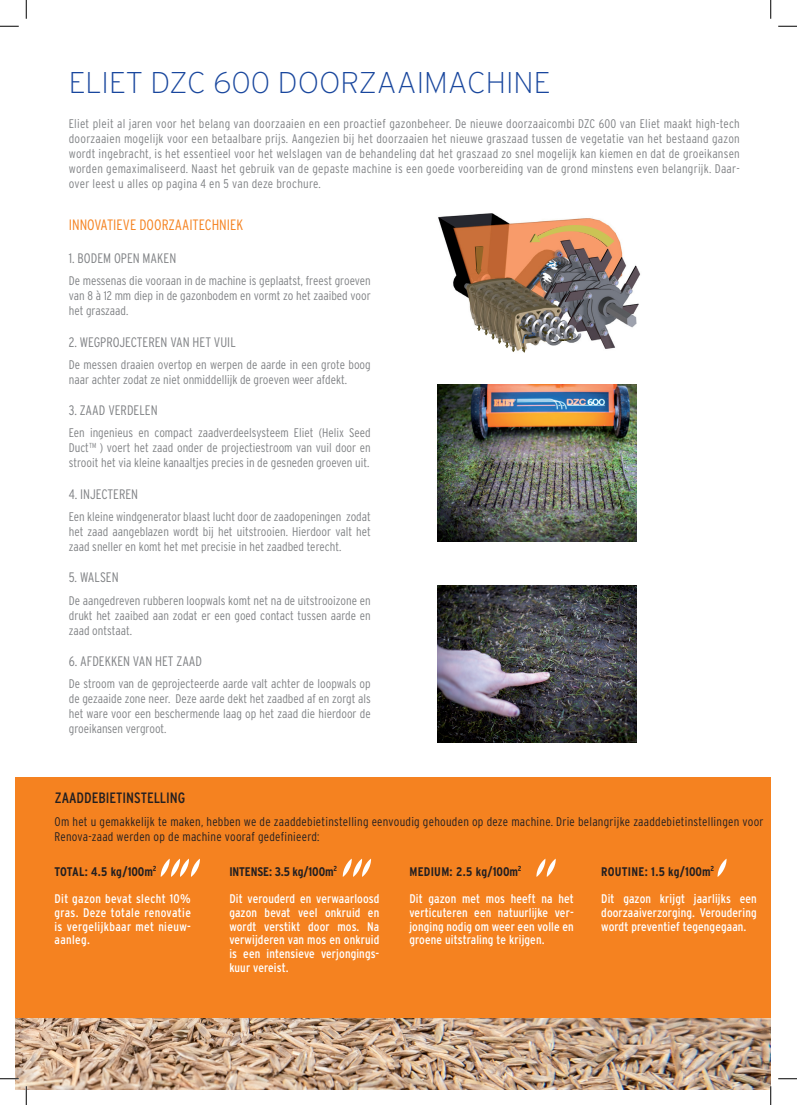
<style>
.page{position:relative;width:797px;height:1105px;background:#fff}
.page>*{position:absolute;margin:0;border:0;box-sizing:border-box;transform-origin:0 0}
.t1{font:200 30px "Interstate";color:#18469d}
.t2{font:300 condensed 15px "Interstate";color:#f58220}
.t3{font:condensed 15px "Interstate";color:#231f20}
.t4{font:300 condensed 13.75px "Interstate";color:#808285}
.t5{font:300 condensed 12.5px/15px "Interstate";color:#808285;text-align:justify}
.t6{font:condensed 12.5px/13.8px "Interstate";letter-spacing:.01em;color:#fff;text-align:justify}
.t7{font:300 condensed 12.5px/15px "Interstate";letter-spacing:.02em;color:#231f20}
.t8{font:700 condensed 12.5px "Interstate";letter-spacing:-.01em;color:#231f20}
</style>
<div class="page">
<img style="left:438px;top:213px;width:203px;height:136px">
<svg style="left:529px;top:225px;width:85px;height:22px;background:#e2a363"></svg>
<svg style="left:532px;top:261px;width:29px;height:24px"></svg>
<svg style="left:475px;top:246px;width:8px;height:29px"></svg>
<svg style="left:477px;top:322px;width:59px;height:31px"></svg>
<svg style="left:542px;top:331px;width:5px;height:4px"></svg>
<svg style="left:546px;top:317px;width:4px;height:3px"></svg>
<svg style="left:559px;top:326px;width:15px;height:15px"></svg>
<img style="left:437px;top:385px;width:199px;height:156px">
<img style="left:437px;top:586px;width:199px;height:156px">
<div style="left:16px;top:777px;width:754px;height:273px;background:#f58220"></div>
<svg style="left:161px;top:859px;width:39px;height:18px"></svg>
<svg style="left:343px;top:859px;width:28px;height:18px"></svg>
<svg style="left:536px;top:859px;width:20px;height:18px"></svg>
<svg style="left:717px;top:859px;width:9px;height:18px"></svg>
<img style="left:16px;top:1019px;width:754px;height:70px">
<svg style="left:0;top:25px;width:19px;height:2px"></svg>
<svg style="left:778px;top:25px;width:19px;height:2px"></svg>
<svg style="left:0;top:1078px;width:19px;height:1px"></svg>
<svg style="left:778px;top:1078px;width:19px;height:1px"></svg>
<svg style="left:25px;top:0;width:2px;height:19px"></svg>
<svg style="left:25px;top:1086px;width:2px;height:19px"></svg>
<svg style="left:770px;top:0;width:1px;height:19px"></svg>
<svg style="left:770px;top:1086px;width:1px;height:19px"></svg>
<h1 class="t1" style="left:69px;top:64px;width:483px">ELIET DZC 600 DOORZAAIMACHINE</h1>
<p class="t5" style="left:69px;top:116px;width:672px">Eliet pleit al jaren voor het belang van doorzaaien en een proactief gazonbeheer. De nieuwe doorzaaicombi DZC 600 van Eliet maakt high-tech doorzaaien mogelijk voor een betaalbare prijs. Aangezien bij het doorzaaien het nieuwe graszaad tussen de vegetatie van het bestaand gazon wordt ingebracht, is het essentieel voor het welslagen van de behandeling dat het graszaad zo snel mogelijk kan kiemen en dat de groeikansen worden gemaximaliseerd. Naast het gebruik van de gepaste machine is een goede voorbereiding van de grond minstens even belangrijk. Daar&shy;over leest u alles op pagina 4 en 5 van deze brochure.</p>
<p class="t2" style="left:69px;top:215px;width:33px">innovatieve</p>
<p class="t2" style="left:139px;top:215px;width:30px">doorzaaitech</p>
<p class="t2" style="left:219px;top:215px;width:14px">niek</p>
<p class="t4" style="left:69px;top:250px;width:82px">1. Bodem open make</p>
<p class="t4" style="left:169px;top:250px;width:8px">n</p>
<p class="t5" style="left:69px;top:273px;width:303px">De messenas die vooraan in de machine is geplaatst, freest groeven van 8 à 12 mm diep in de gazonbodem en vormt zo het zaaibed voor het graszaad.</p>
<p class="t4" style="left:69px;top:333px;width:19px">2. Wegpr</p>
<p class="t4" style="left:113px;top:333px;width:14px">ojectere</p>
<p class="t4" style="left:161px;top:333px;width:60px">n van het vuil</p>
<p class="t5" style="left:69px;top:357px;width:303px">De messen draaien overtop en werpen de aarde in een grote boog naar achter zodat ze niet onmiddellijk de groeven weer afdekt.</p>
<p class="t4" style="left:69px;top:402px;width:19px">3. zaad</p>
<p class="t4" style="left:108px;top:402px;width:7px">verdele</p>
<p class="t4" style="left:151px;top:402px;width:8px">n</p>
<p class="t5" style="left:69px;top:425px;width:303px">Een ingenieus en compact zaadverdeelsysteem Eliet (Helix Seed Duct<sup>TM</sup> ) voert het zaad onder de projectiestroom van vuil door en strooit het via kleine kanaaltjes precies in de gesneden groeven uit.</p>
<p class="t4" style="left:69px;top:486px;width:29px">4. Injectere</p>
<p class="t4" style="left:131px;top:486px;width:8px">n</p>
<p class="t5" style="left:69px;top:509px;width:303px">Een kleine windgenerator blaast lucht door de zaadopeningen zodat het zaad aangeblazen wordt bij het uitstrooien. Hierdoor valt het zaad sneller en komt het met precisie in het zaadbed terecht.</p>
<p class="t4" style="left:69px;top:569px;width:19px">5. Walse</p>
<p class="t4" style="left:112px;top:569px;width:8px">n</p>
<p class="t5" style="left:69px;top:592px;width:303px">De aangedreven rubberen loopwals komt net na de uitstrooizone en drukt het zaaibed aan zodat er een goed contact tussen aarde en zaad ontstaat.</p>
<p class="t4" style="left:69px;top:653px;width:31px">6. Afdekke</p>
<p class="t4" style="left:123px;top:653px;width:61px">n van het zaad</p>
<p class="t5" style="left:69px;top:676px;width:303px">De stroom van de geprojecteerde aarde valt achter de loopwals op de gezaaide zone neer. Deze aarde dekt het zaadbed af en zorgt als het ware voor een beschermende laag op het zaad die hierdoor de groeikansen vergroot.</p>
<p class="t3" style="left:55px;top:789px;width:132px">zaaddebietinstelling</p>
<p class="t7" style="left:55px;top:814px;width:710px">Om het u gemakkelijk te maken, hebben we de zaaddebietinstelling eenvoudig gehouden op deze machine. Drie belangrijke zaaddebietinstellingen voor<br>Renova-zaad werden op de machine vooraf gedefinieerd:</p>
<p class="t8" style="left:55px;top:863px;width:104px">TOTAL: 4.5 kg/100m<sup>2</sup></p>
<p class="t6" style="left:55px;top:892px;width:138px">Dit gazon bevat slecht 10% gras. Deze totale renovatie is vergelijkbaar met nieuw&shy;aanleg.</p>
<p class="t8" style="left:229px;top:863px;width:110px">INTENSE: 3.5 kg/100m<sup>2</sup></p>
<p class="t6" style="left:229px;top:892px;width:151px">Dit verouderd en verwaarloosd gazon bevat veel onkruid en wordt verstikt door mos. Na verwijderen van mos en onkruid is een intensieve verjongings&shy;kuur vereist.</p>
<p class="t8" style="left:409px;top:863px;width:114px">MEDI UM: 2.5 kg/100m<sup>2</sup></p>
<p class="t6" style="left:409px;top:892px;width:166px">Dit gazon met mos heeft na het verticuteren een natuurlijke ver&shy;jonging nodig om weer een volle en groene uitstraling te krijgen.</p>
<p class="t8" style="left:601px;top:863px;width:114px">ROUTINE: 1.5 kg/100m<sup>2</sup></p>
<p class="t6" style="left:601px;top:892px;width:157px">Dit gazon krijgt jaarlijks een doorzaaiverzorging. Veroudering wordt preventief tegengegaan.</p>
</div>
